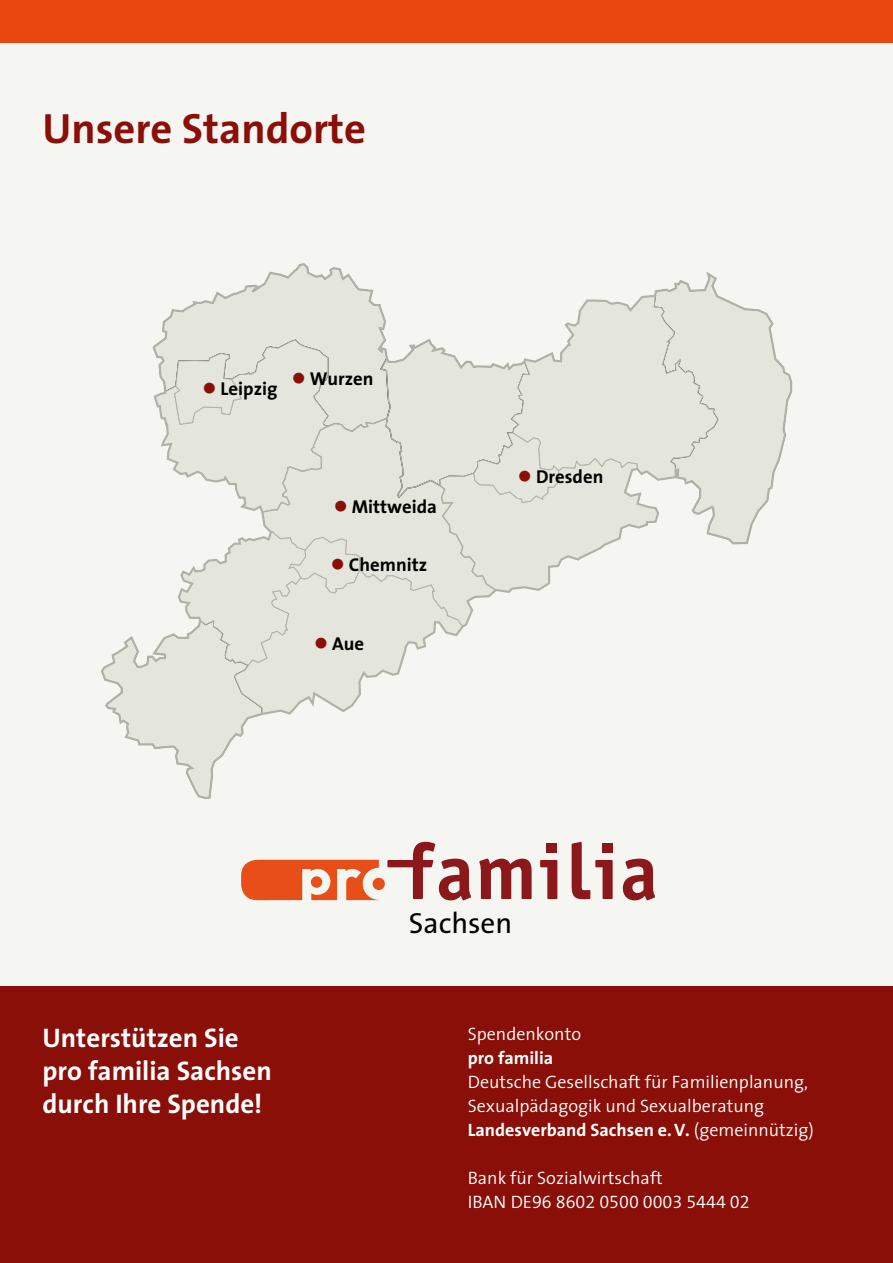
<style>
.page{position:relative;width:893px;height:1263px;background:#fff}
.page>*{position:absolute;margin:0;border:0;box-sizing:border-box;transform-origin:0 0}
.t1{font:42.6px "The Sans 7 Bold Plain";color:#8a0f08}
.t2{font:29.25px "The Sans 5";color:#010203}
.t3{font:27px/33px "The Sans 7 Bold Plain";color:#fff}
.t4{font:18.75px "The Sans 7 Bold Plain";color:#000}
.t5{font:300 18px/24px "The Sans 4";color:#fff}
.t6{font:18px "The Sans 7 Bold Plain";color:#fff}
.t7{font:18px "The Sans Semi Light Expert";color:#fff}
.s1{color:#8a0f08}
.s2{font-family:"The Sans 4";font-weight:300}
</style>
<div class="page">
<div style="left:0;top:35px;width:893px;height:959px;background:#f5f5f1"></div>
<div style="left:373px;top:878px;width:12px;height:12px;background:#e84e17;border-radius:50%"></div>
<svg style="left:623px;top:859px;width:32px;height:41px"></svg>
<svg style="left:540px;top:860px;width:17px;height:39px"></svg>
<div style="left:546px;top:843px;width:11px;height:9px;background:#8b181a"></div>
<svg style="left:479px;top:859px;width:53px;height:40px"></svg>
<svg style="left:387px;top:842px;width:84px;height:58px"></svg>
<svg style="left:572px;top:842px;width:41px;height:57px"></svg>
<svg style="left:241px;top:860px;width:138px;height:40px"></svg>
<div style="left:0;top:0;width:893px;height:43px;background:#e84810"></div>
<div style="left:0;top:986px;width:893px;height:277px;background:#8a0f08"></div>
<svg style="left:101px;top:263px;width:692px;height:536px"></svg>
<h1 class="t1" style="left:43px;top:92px;width:325px">Unsere Standorte</h1>
<p class="t4" style="left:202px;top:373px;width:77px"><span class="s1">●</span> Leipzig</p>
<p class="t4" style="left:292px;top:363px;width:83px"><span class="s1">●</span> Wurzen</p>
<p class="t4" style="left:334px;top:491px;width:105px"><span class="s1">●</span> Mittweida</p>
<p class="t4" style="left:331px;top:548px;width:98px"><span class="s1">●</span> Chemnitz</p>
<p class="t4" style="left:314px;top:628px;width:52px"><span class="s1">●</span> Aue</p>
<p class="t4" style="left:518px;top:461px;width:87px"><span class="s1">●</span> Dresden</p>
<h2 class="t2" style="left:409px;top:899px;width:105px">Sachsen</h2>
<h3 class="t3" style="left:43px;top:1021px;width:231px">Unterstützen Sie pro familia Sachsen durch Ihre Spende!</h3>
<p class="t5" style="left:468px;top:1021px;width:115px">Spendenkonto</p>
<p class="t6" style="left:468px;top:1043px;width:87px">pro familia</p>
<p class="t5" style="left:468px;top:1069px;width:342px">Deutsche Gesellschaft für Familienplanung,<br>Sexualpädagogik und Sexualberatung</p>
<p class="t6" style="left:468px;top:1115px;width:348px">Landesverband Sachsen e.V. <span class="s2">(gemeinnützig)</span></p>
<p class="t5" style="left:468px;top:1165px;width:197px">Bank für Sozialwirtschaft</p>
<p class="t7" style="left:468px;top:1187px;width:283px"><span class="s2">IBAN DE</span>96 8602 0500 0003 5444 02</p>
</div>
